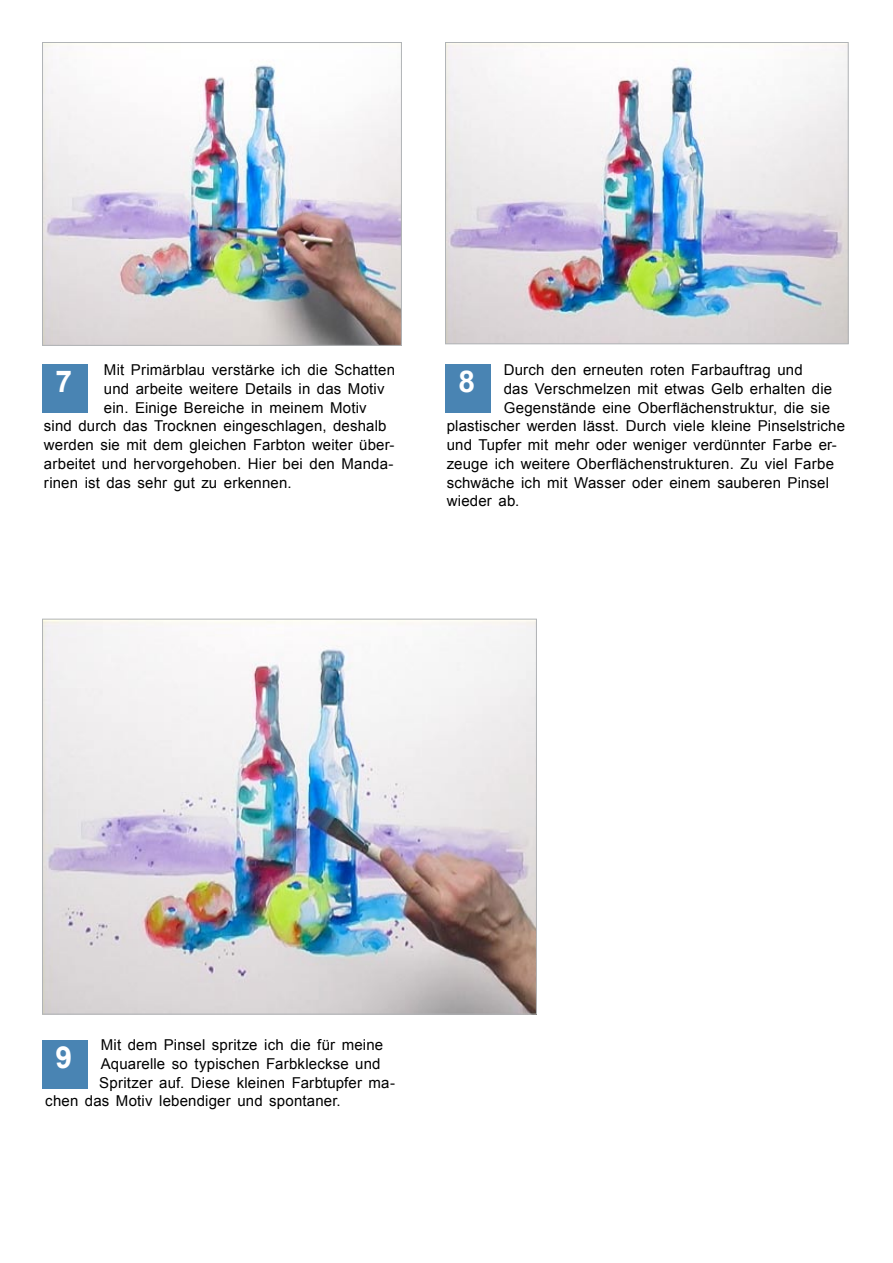
<style>
.page{position:relative;width:893px;height:1263px;background:#fff}
.page>*{position:absolute;margin:0;border:0;box-sizing:border-box;transform-origin:0 0}
.t1{font:700 30.3px "Arial";color:#fff}
.t2{font:700 30px "Arial";color:#fff}
.t3{font:15px "Arial";letter-spacing:.01em;color:#000}
</style>
<div class="page">
<div style="left:43px;top:365px;width:45px;height:48px;background:#4984b3"></div>
<div style="left:446px;top:365px;width:45px;height:48px;background:#4984b3"></div>
<div style="left:43px;top:1040px;width:45px;height:49px;background:#4984b3"></div>
<img style="left:44px;top:44px;width:356px;height:300px">
<div style="left:42px;top:42px;width:360px;height:304px;border:1px solid #b0b3b6"></div>
<img style="left:447px;top:44px;width:400px;height:298px">
<div style="left:445px;top:42px;width:404px;height:302px;border:1px solid #b0b3b6"></div>
<img style="left:44px;top:621px;width:491px;height:391px">
<p class="t3" style="left:104px;top:360px;width:293px">Mit Primärblau verstärke ich die Schatten</p>
<p class="t3" style="left:104px;top:379px;width:282px">und arbeite weitere Details in das Motiv</p>
<p class="t3" style="left:104px;top:397px;width:264px">ein. Einige Bereiche in meinem Motiv</p>
<p class="t3" style="left:44px;top:416px;width:344px">sind durch das Trocknen eingeschlagen, deshalb</p>
<p class="t3" style="left:44px;top:435px;width:352px">werden sie mit dem gleichen Farbton weiter über-</p>
<p class="t3" style="left:44px;top:454px;width:351px">arbeitet und hervorgehoben. Hier bei den Manda-</p>
<p class="t3" style="left:44px;top:472px;width:249px">rinen ist das sehr gut zu erkennen.</p>
<p class="t3" style="left:504px;top:360px;width:300px">Durch den erneuten roten Farbauftrag und</p>
<p class="t3" style="left:504px;top:379px;width:330px">das Verschmelzen mit etwas Gelb erhalten die</p>
<p class="t3" style="left:504px;top:397px;width:328px">Gegenstände eine Oberflächenstruktur, die sie</p>
<p class="t3" style="left:447px;top:416px;width:400px">plastischer werden lässt. Durch viele kleine Pinselstriche</p>
<p class="t3" style="left:447px;top:435px;width:392px">und Tupfer mit mehr oder weniger verdünnter Farbe er-</p>
<p class="t3" style="left:447px;top:454px;width:389px">zeuge ich weitere Oberflächenstrukturen. Zu viel Farbe</p>
<p class="t3" style="left:447px;top:472px;width:384px">schwäche ich mit Wasser oder einem sauberen Pinsel</p>
<p class="t3" style="left:447px;top:491px;width:74px">wieder ab.</p>
<h2 class="t2" style="left:55px;top:362px;width:18px">7</h2>
<h2 class="t2" style="left:458px;top:362px;width:18px">8</h2>
<p class="t3" style="left:101px;top:1035px;width:284px">Mit dem Pinsel spritze ich die für meine</p>
<p class="t3" style="left:101px;top:1054px;width:281px">Aquarelle so typischen Farbkleckse und</p>
<p class="t3" style="left:99px;top:1072px;width:297px">Spritzer auf. Diese kleinen Farbtupfer ma-</p>
<p class="t3" style="left:45px;top:1091px;width:297px">chen das Motiv lebendiger und spontaner.</p>
<h1 class="t1" style="left:55px;top:1038px;width:18px">9</h1>
</div>
